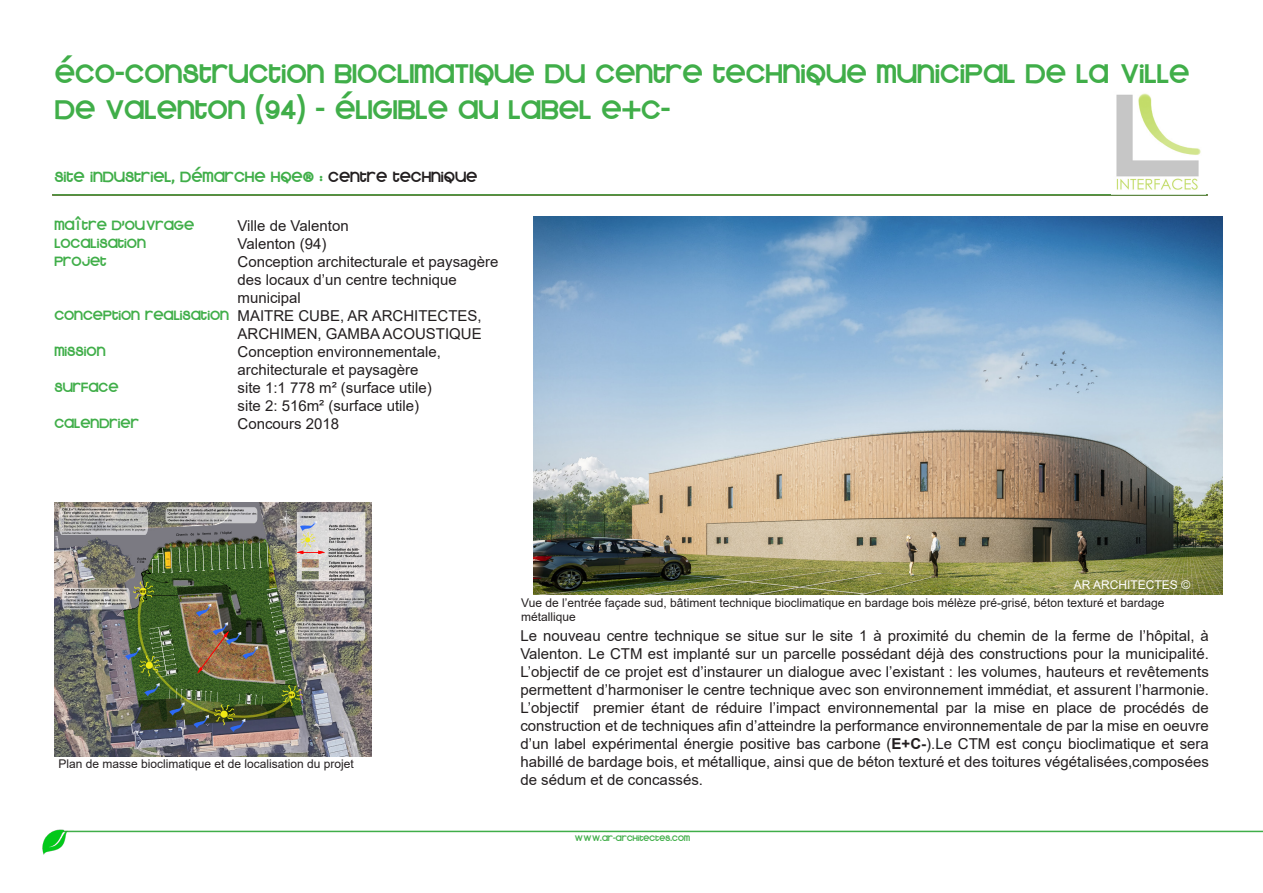
<style>
.page{position:relative;width:1263px;height:893px;background:#fff}
.page>*{position:absolute;margin:0;border:0;box-sizing:border-box;transform-origin:0 0}
.t1{font:30px/36px "Kravitz Extra Thermal";color:#40ae49}
.t2{font:16.5px "Kravitz Extra Thermal";color:#40ae49}
.t3{font:15px/18px "Arial";color:#231f20}
.t4{font:15px "Kravitz Extra Thermal";color:#40ae49}
.t5{font:12px/14.4px "Arial";color:#231f20}
.t6{font:12px "Arial";color:#fff}
.t7{font:9px "Kravitz Extra Thermal";color:#40ae49}
.s1{color:#231f20}
.s2{font-weight:700}
</style>
<div class="page">
<hr style="left:61px;top:831px;width:1202px;height:1px;background:#40ae49">
<img style="left:42px;top:829px;width:54px;height:26px">
<hr style="left:52px;top:194px;width:1156px;height:2px;background:#40ae49">
<img style="left:534px;top:216px;width:688px;height:378px">
<img style="left:54px;top:503px;width:317px;height:253px">
<img style="left:141px;top:577px;width:5px;height:18px">
<img style="left:62px;top:588px;width:68px;height:21px">
<img style="left:297px;top:621px;width:68px;height:20px">
<svg style="left:171px;top:548px;width:2px;height:25px"></svg>
<svg style="left:179px;top:547px;width:10px;height:25px"></svg>
<svg style="left:195px;top:546px;width:10px;height:26px"></svg>
<svg style="left:211px;top:546px;width:2px;height:25px"></svg>
<svg style="left:219px;top:545px;width:2px;height:25px"></svg>
<svg style="left:227px;top:544px;width:2px;height:26px"></svg>
<svg style="left:235px;top:544px;width:2px;height:25px"></svg>
<svg style="left:243px;top:544px;width:2px;height:25px"></svg>
<svg style="left:251px;top:543px;width:2px;height:25px"></svg>
<svg style="left:259px;top:543px;width:9px;height:25px"></svg>
<svg style="left:239px;top:694px;width:24px;height:12px"></svg>
<svg style="left:176px;top:689px;width:42px;height:13px"></svg>
<svg style="left:149px;top:625px;width:28px;height:53px"></svg>
<img style="left:123px;top:611px;width:16px;height:96px">
<img style="left:59px;top:507px;width:89px;height:28px">
<img style="left:166px;top:507px;width:91px;height:16px">
<img style="left:297px;top:590px;width:68px;height:17px">
<img style="left:147px;top:595px;width:31px;height:1px">
<svg style="left:141px;top:548px;width:24px;height:29px"></svg>
<img style="left:197px;top:631px;width:32px;height:43px">
<svg style="left:123px;top:595px;width:24px;height:16px"></svg>
<img style="left:267px;top:588px;width:30px;height:97px">
<img style="left:297px;top:551px;width:28px;height:3px">
<img style="left:1116px;top:93px;width:85px;height:97px">
<p class="t1" style="left:54px;top:55px;width:1136px">ÉCO-CONSTRUCTION BIOCLIMATIQUE DU CENTRE TECHNIQUE MUNICIPAL DE LA VILLE<br>DE VALENTON (94) - ÉLIGIBLE AU LABEL E+C-</p>
<p class="t2" style="left:54px;top:166px;width:425px">SITE INDUSTRIEL, DÉMARCHE HQE® : <span class="s1">CENTRE TECHNIQUE</span></p>
<p class="t4" style="left:54px;top:216px;width:141px">MAÎTRE D’OUVRAGE</p>
<p class="t4" style="left:54px;top:234px;width:93px">LOCALISATION</p>
<p class="t4" style="left:54px;top:252px;width:54px">PROJET</p>
<p class="t4" style="left:54px;top:306px;width:176px">CONCEPTION REALISATION</p>
<p class="t4" style="left:54px;top:342px;width:53px">MISSION</p>
<p class="t4" style="left:54px;top:378px;width:66px">SURFACE</p>
<p class="t4" style="left:54px;top:414px;width:86px">CALENDRIER</p>
<p class="t3" style="left:238px;top:217px;width:113px">Ville de Valenton</p>
<p class="t3" style="left:238px;top:235px;width:90px">Valenton (94)</p>
<p class="t3" style="left:238px;top:253px;width:262px">Conception architecturale et paysagère des locaux d’un centre technique municipal</p>
<p class="t3" style="left:238px;top:307px;width:246px">MAITRE CUBE, AR ARCHITECTES,<br>ARCHIMEN, GAMBA ACOUSTIQUE</p>
<p class="t3" style="left:238px;top:343px;width:205px">Conception environnementale, architecturale et paysagère</p>
<p class="t3" style="left:238px;top:379px;width:196px">site 1:1 778 m² (surface utile)</p>
<p class="t3" style="left:238px;top:397px;width:183px">site 2: 516m² (surface utile)</p>
<p class="t3" style="left:238px;top:415px;width:103px">Concours 2018</p>
<p class="t5" style="left:58px;top:756px;width:297px">Plan de masse bioclimatique et de localisation du projet</p>
<p class="t6" style="left:1074px;top:577px;width:118px">AR ARCHITECTES ©</p>
<p class="t5" style="left:521px;top:595px;width:645px">Vue de l’entrée façade sud, bâtiment technique bioclimatique en bardage bois mélèze pré-grisé, béton texturé et bardage métallique</p>
<p class="t3" style="left:520px;top:627px;width:690px;text-align:justify">Le nouveau centre technique se situe sur le site 1 à proximité du chemin de la ferme de l’hôpital, à Valenton. Le CTM est implanté sur un parcelle possédant déjà des constructions pour la municipalité.<br>L’objectif de ce projet est d’instaurer un dialogue avec l’existant : les volumes, hauteurs et revêtements permettent d’harmoniser le centre technique avec son environnement immédiat, et assurent l’harmonie.<br>L’objectif premier étant de réduire l’impact environnemental par la mise en place de procédés de construction et de techniques afin d’atteindre la performance environnementale de par la mise en oeuvre d’un label expérimental énergie positive bas carbone (<span class="s2">E+C-</span>).Le CTM est conçu bioclimatique et sera habillé de bardage bois, et métallique, ainsi que de béton texturé et des toitures végétalisées,composées de sédum et de concassés.</p>
<p class="t7" style="left:574px;top:832px;width:117px">WWW.AR-ARCHITECTES.COM</p>
</div>
